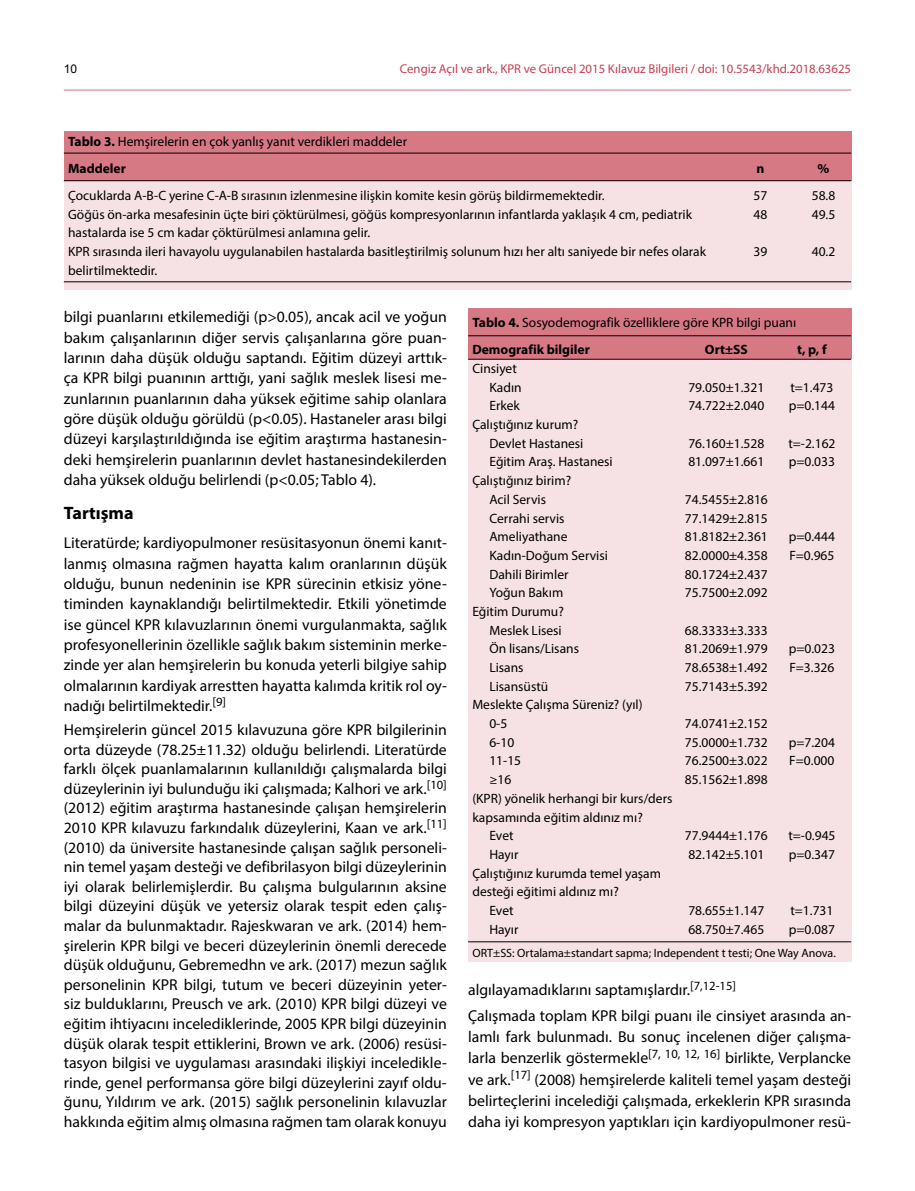
<style>
.page{position:relative;width:915px;height:1191px;background:#fff}
.page>*{position:absolute;margin:0;border:0;box-sizing:border-box;transform-origin:0 0}
.t1{font:700 18px "Myriad Pro";color:#000}
.t2{font:15.75px/19.6px "Myriad Pro";color:#000;text-align:justify}
.t3{font:13.5px/18.8px "Myriad Pro";color:#000}
.t4{font:700 13.5px "Myriad Pro";color:#000}
.t5{font:12.75px "Myriad Pro";color:#c63e51}
.t6{font:12px "Myriad Pro";color:#000}
.t7{font:12px "Arial";color:#000}
.s1{font-weight:700}
</style>
<div class="page">
<hr style="left:64px;top:89px;width:786px;height:2px;background:#e29fa8">
<div style="left:64px;top:164px;width:786px;height:125px;background:#f6e2e5"></div>
<div style="left:64px;top:131px;width:786px;height:49px;background:#d77885"></div>
<hr style="left:64px;top:153px;width:786px;height:1px;background:#000">
<hr style="left:64px;top:180px;width:786px;height:1px;background:#000">
<hr style="left:64px;top:281px;width:786px;height:1px;background:#000">
<div style="left:468px;top:356px;width:382px;height:606px;background:#f6e2e5"></div>
<div style="left:468px;top:309px;width:382px;height:50px;background:#d77885"></div>
<hr style="left:468px;top:335px;width:382px;height:1px;background:#000">
<hr style="left:468px;top:359px;width:382px;height:1px;background:#000">
<hr style="left:468px;top:941px;width:382px;height:1px;background:#000">
<p class="t7" style="left:64px;top:60px;width:15px">10</p>
<p class="t5" style="left:400px;top:61px;width:452px">Cengiz Açıl ve ark., KPR ve Güncel 2015 Kılavuz Bilgileri / doi: 10.5543/khd.2018.63625</p>
<p class="t3" style="left:68px;top:127px;width:340px;line-height:27.2px"><span class="s1">Tablo 3.</span> Hemşirelerin en çok yanlış yanıt verdikleri maddeler<br><span class="s1">Maddeler</span></p>
<p class="t4" style="left:756px;top:159px;width:9px">n</p>
<p class="t4" style="left:817px;top:159px;width:13px">%</p>
<p class="t3" style="left:68px;top:186px;width:538px">Çocuklarda A-B-C yerine C-A-B sırasının izlenmesine ilişkin komite kesin görüş bildirmemektedir.</p>
<p class="t3" style="left:753px;top:186px;width:15px">57</p>
<p class="t3" style="left:811px;top:186px;width:25px">58.8</p>
<p class="t3" style="left:68px;top:204px;width:625px">Göğüs ön-arka mesafesinin üçte biri çöktürülmesi, göğüs kompresyonlarının infantlarda yaklaşık 4 cm, pediatrik</p>
<p class="t3" style="left:753px;top:204px;width:15px">48</p>
<p class="t3" style="left:811px;top:204px;width:25px">49.5</p>
<p class="t3" style="left:68px;top:223px;width:639px">hastalarda ise 5 cm kadar çöktürülmesi anlamına gelir.<br>KPR sırasında ileri havayolu uygulanabilen hastalarda basitleştirilmiş solunum hızı her altı saniyede bir nefes olarak</p>
<p class="t3" style="left:753px;top:242px;width:15px">39</p>
<p class="t3" style="left:811px;top:242px;width:25px">40.2</p>
<p class="t3" style="left:68px;top:260px;width:91px">belirtilmektedir.</p>
<p class="t2" style="left:64px;top:306px;width:384px;line-height:20.4px">bilgi puanlarını etkilemediği (p&gt;0.05), ancak acil ve yoğun bakım çalışanlarının diğer servis çalışanlarına göre puan&shy;larının daha düşük olduğu saptandı. Eğitim düzeyi arttık&shy;ça KPR bilgi puanının arttığı, yani sağlık meslek lisesi me&shy;zunlarının puanlarının daha yüksek eğitime sahip olanlara göre düşük olduğu görüldü (p&lt;0.05). Hastaneler arası bilgi düzeyi karşılaştırıldığında ise eğitim araştırma hastanesin&shy;deki hemşirelerin puanlarının devlet hastanesindekilerden daha yüksek olduğu belirlendi (p&lt;0.05; Tablo 4).</p>
<p class="t1" style="left:64px;top:501px;width:71px">Tartışma</p>
<p class="t2" style="left:64px;top:532px;width:384px;line-height:20.4px">Literatürde; kardiyopulmoner resüsitasyonun önemi kanıt&shy;lanmış olmasına rağmen hayatta kalım oranlarının düşük olduğu, bunun nedeninin ise KPR sürecinin etkisiz yöne&shy;timinden kaynaklandığı belirtilmektedir. Etkili yönetimde ise güncel KPR kılavuzlarının önemi vurgulanmakta, sağlık profesyonellerinin özellikle sağlık bakım sisteminin merke&shy;zinde yer alan hemşirelerin bu konuda yeterli bilgiye sahip olmalarının kardiyak arrestten hayatta kalımda kritik rol oy&shy;nadığı belirtilmektedir.<sup>[9]</sup></p>
<p class="t2" style="left:64px;top:719px;width:384px">Hemşirelerin güncel 2015 kılavuzuna göre KPR bilgilerinin orta düzeyde (78.25±11.32) olduğu belirlendi. Literatürde farklı ölçek puanlamalarının kullanıldığı çalışmalarda bilgi düzeylerinin iyi bulunduğu iki çalışmada; Kalhori ve ark.<sup>[10] </sup>(2012) eğitim araştırma hastanesinde çalışan hemşirelerin 2010 KPR kılavuzu farkındalık düzeylerini, Kaan ve ark.<sup>[11] </sup>(2010) da üniversite hastanesinde çalışan sağlık personeli&shy;nin temel yaşam desteği ve defibrilasyon bilgi düzeylerinin iyi olarak belirlemişlerdir. Bu çalışma bulgularının aksine bilgi düzeyini düşük ve yetersiz olarak tespit eden çalış&shy;malar da bulunmaktadır. Rajeskwaran ve ark. (2014) hem&shy;şirelerin KPR bilgi ve beceri düzeylerinin önemli derecede düşük olduğunu, Gebremedhn ve ark. (2017) mezun sağlık personelinin KPR bilgi, tutum ve beceri düzeyinin yeter&shy;siz bulduklarını, Preusch ve ark. (2010) KPR bilgi düzeyi ve eğitim ihtiyacını incelediklerinde, 2005 KPR bilgi düzeyinin düşük olarak tespit ettiklerini, Brown ve ark. (2006) resüsi&shy;tasyon bilgisi ve uygulaması arasındaki ilişkiyi inceledikle&shy;rinde, genel performansa göre bilgi düzeylerini zayıf oldu&shy;ğunu, Yıldırım ve ark. (2015) sağlık personelinin kılavuzlar hakkında eğitim almış olmasına rağmen tam olarak konuyu</p>
<p class="t3" style="left:472px;top:309px;width:325px;line-height:27.2px"><span class="s1">Tablo 4.</span> Sosyodemografik özelliklere göre KPR bilgi puanı<br><span class="s1">Demografik bilgiler</span></p>
<p class="t4" style="left:704px;top:341px;width:44px">Ort±SS</p>
<p class="t4" style="left:796px;top:341px;width:31px">t, p, f</p>
<p class="t3" style="left:489px;top:359px;width:34px;text-indent:-17px">Cinsiyet<br>Kadın</p>
<p class="t3" style="left:688px;top:377px;width:77px">79.050±1.321</p>
<p class="t3" style="left:790px;top:377px;width:45px">t=1.473</p>
<p class="t3" style="left:489px;top:396px;width:32px">Erkek</p>
<p class="t3" style="left:688px;top:396px;width:77px">74.722±2.040</p>
<p class="t3" style="left:788px;top:396px;width:48px">p=0.144</p>
<p class="t3" style="left:489px;top:415px;width:95px;text-indent:-17px">Çalıştığınız kurum?<br>Devlet Hastanesi</p>
<p class="t3" style="left:688px;top:433px;width:77px">76.160±1.528</p>
<p class="t3" style="left:788px;top:433px;width:49px">t=-2.162</p>
<p class="t3" style="left:489px;top:452px;width:125px">Eğitim Araş. Hastanesi</p>
<p class="t3" style="left:688px;top:452px;width:77px">81.097±1.661</p>
<p class="t3" style="left:788px;top:452px;width:48px">p=0.033</p>
<p class="t3" style="left:472px;top:471px;width:100px;text-align:center">Çalıştığınız birim?<br>Acil Servis</p>
<p class="t3" style="left:684px;top:490px;width:84px">74.5455±2.816</p>
<p class="t3" style="left:489px;top:508px;width:77px">Cerrahi servis</p>
<p class="t3" style="left:684px;top:508px;width:84px">77.1429±2.815</p>
<p class="t3" style="left:489px;top:527px;width:80px">Ameliyathane</p>
<p class="t3" style="left:684px;top:527px;width:84px">81.8182±2.361</p>
<p class="t3" style="left:788px;top:527px;width:48px">p=0.444</p>
<p class="t3" style="left:489px;top:546px;width:120px">Kadın-Doğum Servisi</p>
<p class="t3" style="left:684px;top:546px;width:84px">82.0000±4.358</p>
<p class="t3" style="left:789px;top:546px;width:47px">F=0.965</p>
<p class="t3" style="left:489px;top:564px;width:81px">Dahili Birimler</p>
<p class="t3" style="left:684px;top:564px;width:84px">80.1724±2.437</p>
<p class="t3" style="left:489px;top:583px;width:75px">Yoğun Bakım</p>
<p class="t3" style="left:684px;top:583px;width:84px">75.7500±2.092</p>
<p class="t3" style="left:472px;top:602px;width:93px;text-align:right">Eğitim Durumu?<br>Meslek Lisesi</p>
<p class="t3" style="left:684px;top:620px;width:84px">68.3333±3.333</p>
<p class="t3" style="left:489px;top:639px;width:91px">Ön lisans/Lisans</p>
<p class="t3" style="left:684px;top:639px;width:84px">81.2069±1.979</p>
<p class="t3" style="left:788px;top:639px;width:48px">p=0.023</p>
<p class="t3" style="left:489px;top:658px;width:36px">Lisans</p>
<p class="t3" style="left:684px;top:658px;width:84px">78.6538±1.492</p>
<p class="t3" style="left:789px;top:658px;width:47px">F=3.326</p>
<p class="t3" style="left:489px;top:676px;width:60px">Lisansüstü</p>
<p class="t3" style="left:684px;top:676px;width:84px">75.7143±5.392</p>
<p class="t3" style="left:489px;top:695px;width:155px;text-indent:-17px">Meslekte Çalışma Süreniz? (yıl)<br>0-5</p>
<p class="t3" style="left:684px;top:714px;width:84px">74.0741±2.152</p>
<p class="t3" style="left:489px;top:732px;width:26px">6-10</p>
<p class="t3" style="left:684px;top:732px;width:84px">75.0000±1.732</p>
<p class="t3" style="left:788px;top:732px;width:48px">p=7.204</p>
<p class="t3" style="left:489px;top:751px;width:33px">11-15</p>
<p class="t3" style="left:684px;top:751px;width:84px">76.2500±3.022</p>
<p class="t3" style="left:789px;top:751px;width:47px">F=0.000</p>
<p class="t3" style="left:489px;top:770px;width:23px">≥16</p>
<p class="t3" style="left:684px;top:770px;width:84px">85.1562±1.898</p>
<p class="t3" style="left:472px;top:788px;width:201px">(KPR) yönelik herhangi bir kurs/ders</p>
<p class="t3" style="left:472px;top:807px;width:172px">kapsamında eğitim aldınız mı?</p>
<p class="t3" style="left:489px;top:826px;width:26px">Evet</p>
<p class="t3" style="left:684px;top:826px;width:84px">77.9444±1.176</p>
<p class="t3" style="left:788px;top:826px;width:49px">t=-0.945</p>
<p class="t3" style="left:489px;top:844px;width:31px">Hayır</p>
<p class="t3" style="left:688px;top:844px;width:77px">82.142±5.101</p>
<p class="t3" style="left:788px;top:844px;width:48px">p=0.347</p>
<p class="t3" style="left:472px;top:863px;width:190px">Çalıştığınız kurumda temel yaşam</p>
<p class="t3" style="left:472px;top:882px;width:148px">desteği eğitimi aldınız mı?</p>
<p class="t3" style="left:489px;top:901px;width:26px">Evet</p>
<p class="t3" style="left:688px;top:901px;width:77px">78.655±1.147</p>
<p class="t3" style="left:790px;top:901px;width:45px">t=1.731</p>
<p class="t3" style="left:489px;top:919px;width:31px">Hayır</p>
<p class="t3" style="left:688px;top:919px;width:77px">68.750±7.465</p>
<p class="t3" style="left:788px;top:919px;width:48px">p=0.087</p>
<p class="t6" style="left:472px;top:945px;width:365px">ORT±SS: Ortalama±standart sapma; Independent t testi; One Way Anova.</p>
<p class="t2" style="left:468px;top:976px;width:384px;line-height:25.7px">algılayamadıklarını saptamışlardır.<sup>[7,12-15]<br></sup>Çalışmada toplam KPR bilgi puanı ile cinsiyet arasında an-</p>
<p class="t2" style="left:468px;top:1026px;width:384px;line-height:21.3px">lamlı fark bulunmadı. Bu sonuç incelenen diğer çalışma&shy;larla benzerlik göstermekle<sup>[7,</sup> <sup>10,</sup> <sup>12,</sup> <sup>16]</sup> birlikte, Verplancke ve ark.<sup>[17]</sup> (2008) hemşirelerde kaliteli temel yaşam desteği belirteçlerini incelediği çalışmada, erkeklerin KPR sırasında daha iyi kompresyon yaptıkları için kardiyopulmoner resü-</p>
</div>
